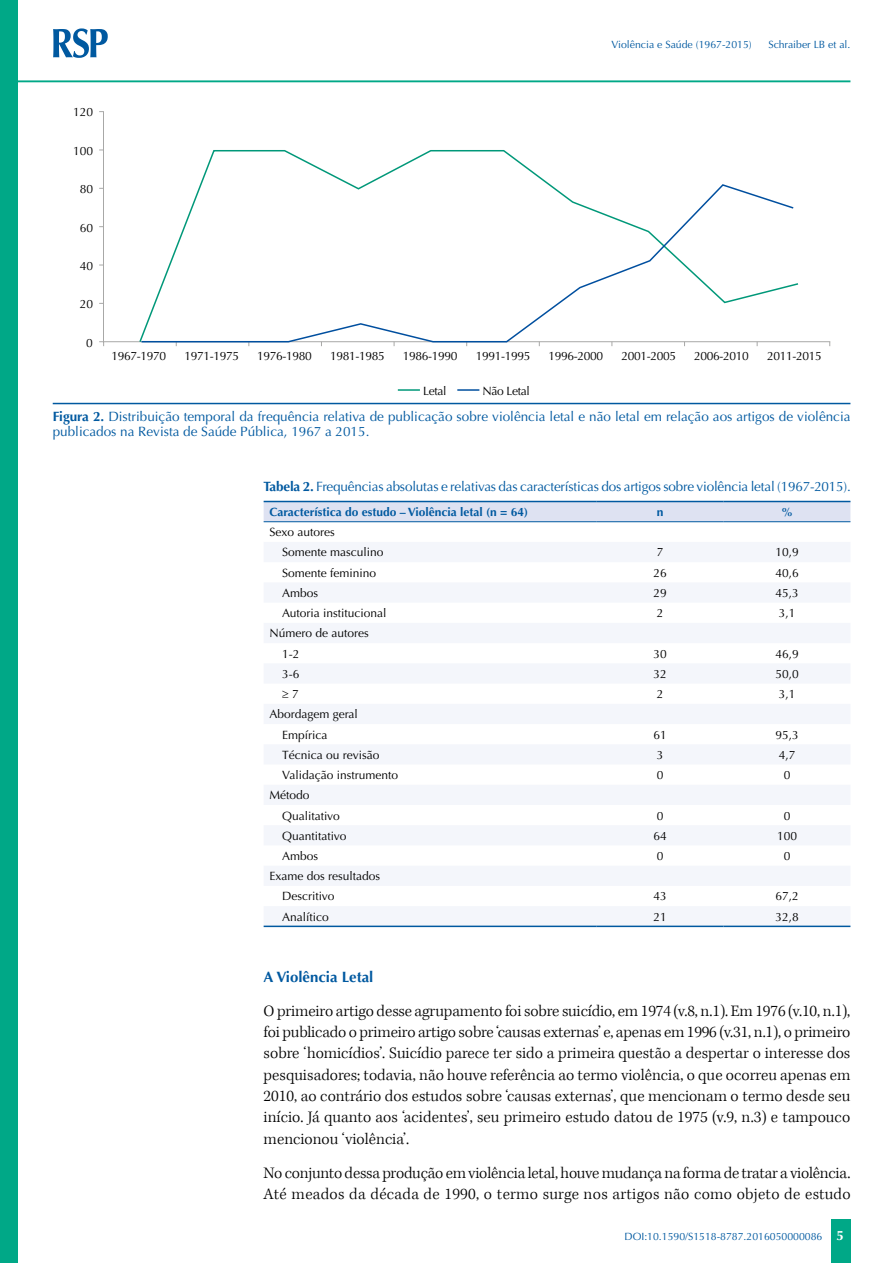
<style>
.page{position:relative;width:893px;height:1263px;background:#fff}
.page>*{position:absolute;margin:0;border:0;box-sizing:border-box;transform-origin:0 0}
.t1{font:300 16.5px/21.3px "Kepler Std";color:#000;text-align:justify}
.t2{font:700 15px "Optima";color:#0059a0}
.t3{font:13.5px/14.2px "Optima";color:#0059a0}
.t4{font:700 13.5px "Optima";color:#fff}
.t5{font:12px/20.2px "Optima";color:#000}
.t6{font:12px "Optima";letter-spacing:-.03em;color:#000}
.t7{font:700 12px "Optima";color:#0059a0}
.t8{font:10.5px "Optima";color:#0059a0}
.s1{font-weight:700}
</style>
<div class="page">
<div style="left:831px;top:1220px;width:20px;height:43px;background:#00a887"></div>
<div style="left:0;top:0;width:18px;height:1263px;background:#00a887"></div>
<svg style="left:53px;top:28px;width:55px;height:30px"></svg>
<hr style="left:18px;top:80px;width:832px;height:2px;background:#00a887">
<svg style="left:99px;top:341px;width:5px;height:5px"></svg>
<hr style="left:103px;top:112px;width:1px;height:230px;background:#a8a8a7">
<hr style="left:103px;top:341px;width:727px;height:1px;background:#a8a8a7">
<svg style="left:138px;top:150px;width:662px;height:194px"></svg>
<svg style="left:140px;top:183px;width:655px;height:160px"></svg>
<hr style="left:398px;top:389px;width:22px;height:2px;background:#009879">
<hr style="left:457px;top:389px;width:22px;height:2px;background:#004f9f">
<hr style="left:53px;top:403px;width:797px;height:1px;background:#0059a0">
<div style="left:264px;top:502px;width:586px;height:19px;background:#dee2f2"></div>
<svg style="left:264px;top:542px;width:586px;height:383px;fill:#f4f6fb"></svg>
<hr style="left:264px;top:501px;width:333px;height:1px;background:#0059a0">
<hr style="left:597px;top:501px;width:127px;height:1px;background:#0059a0">
<hr style="left:724px;top:501px;width:126px;height:1px;background:#0059a0">
<hr style="left:264px;top:925px;width:333px;height:2px;background:#0059a0">
<hr style="left:597px;top:925px;width:127px;height:2px;background:#0059a0">
<hr style="left:724px;top:925px;width:126px;height:2px;background:#0059a0">
<hr style="left:264px;top:521px;width:333px;height:1px;background:#0059a0">
<hr style="left:597px;top:521px;width:127px;height:1px;background:#0059a0">
<hr style="left:724px;top:521px;width:126px;height:1px;background:#0059a0">
<p class="t8" style="left:612px;top:38px;width:142px">Violência e Saúde (1967-2015)</p>
<p class="t8" style="left:768px;top:38px;width:83px">Schraiber LB et al.</p>
<p class="t5" style="left:73px;top:102px;width:21px">120</p>
<p class="t5" style="left:73px;top:141px;width:21px">100</p>
<p class="t5" style="left:80px;top:179px;width:15px">80</p>
<p class="t5" style="left:80px;top:217px;width:15px">60</p>
<p class="t5" style="left:80px;top:256px;width:15px">40</p>
<p class="t5" style="left:80px;top:294px;width:15px">20</p>
<p class="t5" style="left:86px;top:333px;width:8px">0</p>
<p class="t6" style="left:112px;top:349px;width:56px">1967-1970</p>
<p class="t6" style="left:184px;top:349px;width:56px">1971-1975</p>
<p class="t6" style="left:257px;top:349px;width:56px">1976-1980</p>
<p class="t6" style="left:330px;top:349px;width:56px">1981-1985</p>
<p class="t6" style="left:403px;top:349px;width:56px">1986-1990</p>
<p class="t6" style="left:476px;top:349px;width:56px">1991-1995</p>
<p class="t6" style="left:549px;top:349px;width:56px">1996-2000</p>
<p class="t6" style="left:621px;top:349px;width:56px">2001-2005</p>
<p class="t6" style="left:694px;top:349px;width:56px">2006-2010</p>
<p class="t6" style="left:767px;top:349px;width:56px">2011-2015</p>
<p class="t5" style="left:423px;top:381px;width:25px">Letal</p>
<p class="t6" style="left:483px;top:384px;width:49px">Não Letal</p>
<p class="t3" style="left:53px;top:410px;width:799px"><span class="s1">Figura 2.</span> Distribuição temporal da frequência relativa de publicação sobre violência letal e não letal em relação aos artigos de violência publicados na Revista de Saúde Pública, 1967 a 2015.</p>
<p class="t3" style="left:264px;top:479px;width:589px"><span class="s1">Tabela 2.</span> Frequências absolutas e relativas das características dos artigos sobre violência letal (1967-2015).</p>
<p class="t7" style="left:269px;top:505px;width:260px">Característica do estudo – Violência letal (n = 64)</p>
<p class="t7" style="left:657px;top:505px;width:8px">n</p>
<p class="t7" style="left:781px;top:505px;width:13px">%</p>
<p class="t5" style="left:282px;top:522px;width:103px;text-indent:-13px">Sexo autores<br>Somente masculino</p>
<p class="t5" style="left:657px;top:542px;width:8px">7</p>
<p class="t5" style="left:775px;top:542px;width:25px">10,9</p>
<p class="t5" style="left:282px;top:563px;width:96px">Somente feminino</p>
<p class="t5" style="left:653px;top:563px;width:15px">26</p>
<p class="t5" style="left:775px;top:563px;width:25px">40,6</p>
<p class="t5" style="left:282px;top:583px;width:38px">Ambos</p>
<p class="t5" style="left:653px;top:583px;width:15px">29</p>
<p class="t5" style="left:775px;top:583px;width:25px">45,3</p>
<p class="t5" style="left:282px;top:603px;width:106px">Autoria institucional</p>
<p class="t5" style="left:657px;top:603px;width:8px">2</p>
<p class="t5" style="left:779px;top:603px;width:18px">3,1</p>
<p class="t5" style="left:282px;top:623px;width:88px;text-indent:-13px">Número de autores<br>1-2</p>
<p class="t5" style="left:653px;top:644px;width:15px">30</p>
<p class="t5" style="left:775px;top:644px;width:25px">46,9</p>
<p class="t5" style="left:282px;top:664px;width:19px">3-6</p>
<p class="t5" style="left:653px;top:664px;width:15px">32</p>
<p class="t5" style="left:775px;top:664px;width:25px">50,0</p>
<p class="t5" style="left:282px;top:684px;width:18px">≥ 7</p>
<p class="t5" style="left:657px;top:684px;width:8px">2</p>
<p class="t5" style="left:779px;top:684px;width:18px">3,1</p>
<p class="t5" style="left:282px;top:704px;width:77px;text-indent:-13px">Abordagem geral<br>Empírica</p>
<p class="t5" style="left:653px;top:724px;width:15px">61</p>
<p class="t5" style="left:775px;top:724px;width:25px">95,3</p>
<p class="t5" style="left:282px;top:745px;width:99px">Técnica ou revisão</p>
<p class="t5" style="left:657px;top:745px;width:8px">3</p>
<p class="t5" style="left:779px;top:745px;width:18px">4,7</p>
<p class="t5" style="left:282px;top:765px;width:118px">Validação instrumento</p>
<p class="t5" style="left:657px;top:765px;width:8px">0</p>
<p class="t5" style="left:784px;top:765px;width:8px">0</p>
<p class="t5" style="left:282px;top:785px;width:59px;text-indent:-13px">Método<br>Qualitativo</p>
<p class="t5" style="left:657px;top:805px;width:8px">0</p>
<p class="t5" style="left:784px;top:805px;width:8px">0</p>
<p class="t5" style="left:282px;top:826px;width:66px">Quantitativo</p>
<p class="t5" style="left:653px;top:826px;width:15px">64</p>
<p class="t5" style="left:777px;top:826px;width:22px">100</p>
<p class="t5" style="left:282px;top:846px;width:38px">Ambos</p>
<p class="t5" style="left:657px;top:846px;width:8px">0</p>
<p class="t5" style="left:784px;top:846px;width:8px">0</p>
<p class="t5" style="left:282px;top:866px;width:99px;text-indent:-13px">Exame dos resultados<br>Descritivo</p>
<p class="t5" style="left:653px;top:886px;width:15px">43</p>
<p class="t5" style="left:775px;top:886px;width:25px">67,2</p>
<p class="t5" style="left:282px;top:907px;width:48px">Analítico</p>
<p class="t5" style="left:653px;top:907px;width:15px">21</p>
<p class="t5" style="left:775px;top:907px;width:25px">32,8</p>
<p class="t2" style="left:264px;top:968px;width:111px">A Violência Letal</p>
<p class="t1" style="left:264px;top:1000px;width:588px">O primeiro artigo desse agrupamento foi sobre suicídio, em 1974 (v.8, n.1). Em 1976 (v.10, n.1), foi publicado o primeiro artigo sobre ‘causas externas’ e, apenas em 1996 (v.31, n.1), o primeiro sobre ‘homicídios’. Suicídio parece ter sido a primeira questão a despertar o interesse dos pesquisadores; todavia, não houve referência ao termo violência, o que ocorreu apenas em 2010, ao contrário dos estudos sobre ‘causas externas’, que mencionam o termo desde seu início. Já quanto aos ‘acidentes’, seu primeiro estudo datou de 1975 (v.9, n.3) e tampouco mencionou ‘violência’.</p>
<p class="t1" style="left:264px;top:1163px;width:588px">No conjunto dessa produção em violência letal, houve mudança na forma de tratar a violência.<br>Até meados da década de 1990, o termo surge nos artigos não como objeto de estudo</p>
<p class="t8" style="left:624px;top:1230px;width:199px">DOI:10.1590/S1518-8787.2016050000086</p>
<p class="t4" style="left:836px;top:1227px;width:9px">5</p>
</div>
